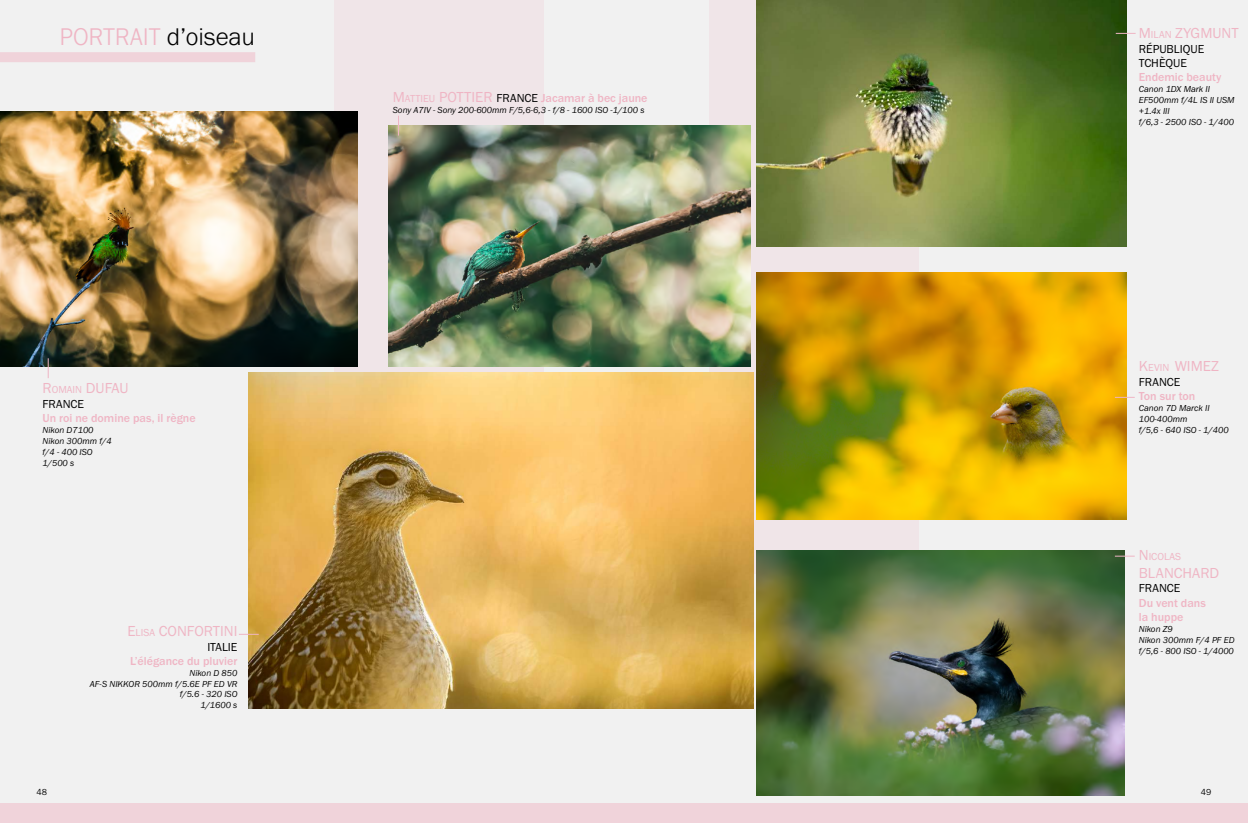
<style>
.page{position:relative;width:1248px;height:823px;background:#fff}
.page>*{position:absolute;margin:0;border:0;box-sizing:border-box;transform-origin:0 0}
.t1{font:300 25px "Franklin Gothic URW";color:#efb5c4}
.t2{font:15px "Franklin Gothic URW Boo";color:#efb5c4}
.t3{font:500 12px/14.4px "Franklin Gothic URW";color:#efb5c4}
.t4{font:12px/14.4px "Franklin Gothic URW Boo";color:#000}
.t5{font:10.5px "Franklin Gothic URW Boo";color:#efb5c4}
.t6{font:9px/10.8px "Franklin Gothic URW Boo Ita";color:#000}
.t7{font:9px "Franklin Gothic URW Boo";color:#000}
.s1{color:#000}
.s2{font-size:10.5px}
.s3{font-family:"Franklin Gothic URW Boo";font-weight:400;font-size:15px}
.s4{font-family:"Franklin Gothic URW Boo";font-weight:400;color:#000}
.s5{font-size:15px}
</style>
<div class="page">
<div style="left:0;top:0;width:1247px;height:822px;background:#f1f1f1"></div>
<div style="left:0;top:52px;width:255px;height:10px;background:#f0d3da"></div>
<div style="left:0;top:802px;width:1247px;height:20px;background:#f0d3da"></div>
<div style="left:334px;top:0;width:210px;height:570px;background:#f0e5e8"></div>
<div style="left:709px;top:0;width:209px;height:573px;background:#f0e5e8"></div>
<img style="left:389px;top:125px;width:361px;height:241px">
<img style="left:249px;top:372px;width:504px;height:336px">
<img style="left:0;top:111px;width:357px;height:255px">
<svg style="left:398px;top:116px;width:1px;height:19px"></svg>
<svg style="left:48px;top:358px;width:1px;height:20px"></svg>
<svg style="left:239px;top:633px;width:20px;height:1px"></svg>
<img style="left:756px;top:273px;width:370px;height:246px">
<img style="left:756px;top:549px;width:368px;height:246px">
<img style="left:756px;top:0;width:370px;height:246px">
<svg style="left:1115px;top:33px;width:20px;height:1px"></svg>
<svg style="left:1114px;top:396px;width:13px;height:1px"></svg>
<svg style="left:1114px;top:555px;width:20px;height:1px"></svg>
<h1 class="t1" style="left:59px;top:21px;width:197px">PORTRAIT <span class="s1">d’oiseau</span></h1>
<h2 class="t2" style="left:43px;top:379px;width:78px">R<span class="s2">OMAIN</span> DU FAU</h2>
<h3 class="t4" style="left:43px;top:396px;width:43px">FRANCE</h3>
<h3 class="t3" style="left:43px;top:410px;width:155px">Un roi ne domine pas, il règne</h3>
<p class="t6" style="left:43px;top:424px;width:71px">Nikon D7100<br>Nikon 300mm f/4 f/4 - 400 ISO<br>1/500 s</p>
<h2 class="t2" style="left:127px;top:621px;width:42px">E<span class="s2">LISA</span> CON</h2>
<h2 class="t2" style="left:187px;top:621px;width:16px">FORTINI</h2>
<h3 class="t4" style="left:207px;top:638px;width:32px">ITALIE</h3>
<h3 class="t3" style="left:130px;top:653px;width:109px">L’élégance du pluvier</h3>
<p class="t6" style="left:90px;top:666px;width:149px;text-align:right">Nikon D 850<br>AF-S NIKKOR 500mm f/5.6E PF ED VR f/5.6 - 320 ISO<br>1/1600 s</p>
<h2 class="t2" style="left:393px;top:88px;width:55px">M<span class="s2">ATTIEU</span> POTTIE</h2>
<h3 class="t3" style="left:483px;top:90px;width:166px"><span class="s3">R</span> <span class="s4">FRANCE</span> Jacamar à bec jaune</h3>
<p class="t6" style="left:393px;top:104px;width:253px">Sony A7IV - Sony 200-600mm F/5,6-6,3 - f/8 - 1600 ISO -1/100 s</p>
<h2 class="t2" style="left:1138px;top:24px;width:72px">M <span class="s2">ILAN</span> ZYGMUNT</h2>
<h3 class="t4" style="left:1138px;top:41px;width:67px">RÉPUBLIQUE<br>TCHÈQUE</h3>
<h3 class="t3" style="left:1138px;top:70px;width:84px">Endemic beauty</h3>
<p class="t6" style="left:1138px;top:84px;width:97px">Canon 1DX Mark II<br>EF500mm f/4L IS II USM +1.4x III<br>f/6,3 - 2500 ISO - 1/400</p>
<h2 class="t2" style="left:1138px;top:356px;width:82px">K<span class="s2">EVIN</span> WIMEZ</h2>
<h3 class="t4" style="left:1138px;top:374px;width:43px">FRANCE</h3>
<h3 class="t3" style="left:1138px;top:388px;width:58px">Ton sur ton</h3>
<p class="t6" style="left:1138px;top:402px;width:91px">Canon 7D Marck II<br>100-400mm<br>f/5,6 - 640 ISO - 1/400</p>
<p class="t5" style="left:1138px;top:549px;width:44px"><span class="s5">N</span> ICOLAS</p>
<h2 class="t2" style="left:1138px;top:563px;width:64px">BLANCHARD</h2>
<h3 class="t4" style="left:1138px;top:580px;width:43px">FRANCE</h3>
<h3 class="t3" style="left:1138px;top:595px;width:69px">Du vent dans la huppe</h3>
<p class="t6" style="left:1138px;top:623px;width:97px">Nikon Z9<br>Nikon 300mm F/4 PF ED f/5,6 - 800 ISO - 1/4000</p>
<p class="t7" style="left:37px;top:785px;width:12px">48</p>
<p class="t7" style="left:1200px;top:785px;width:12px">49</p>
</div>
